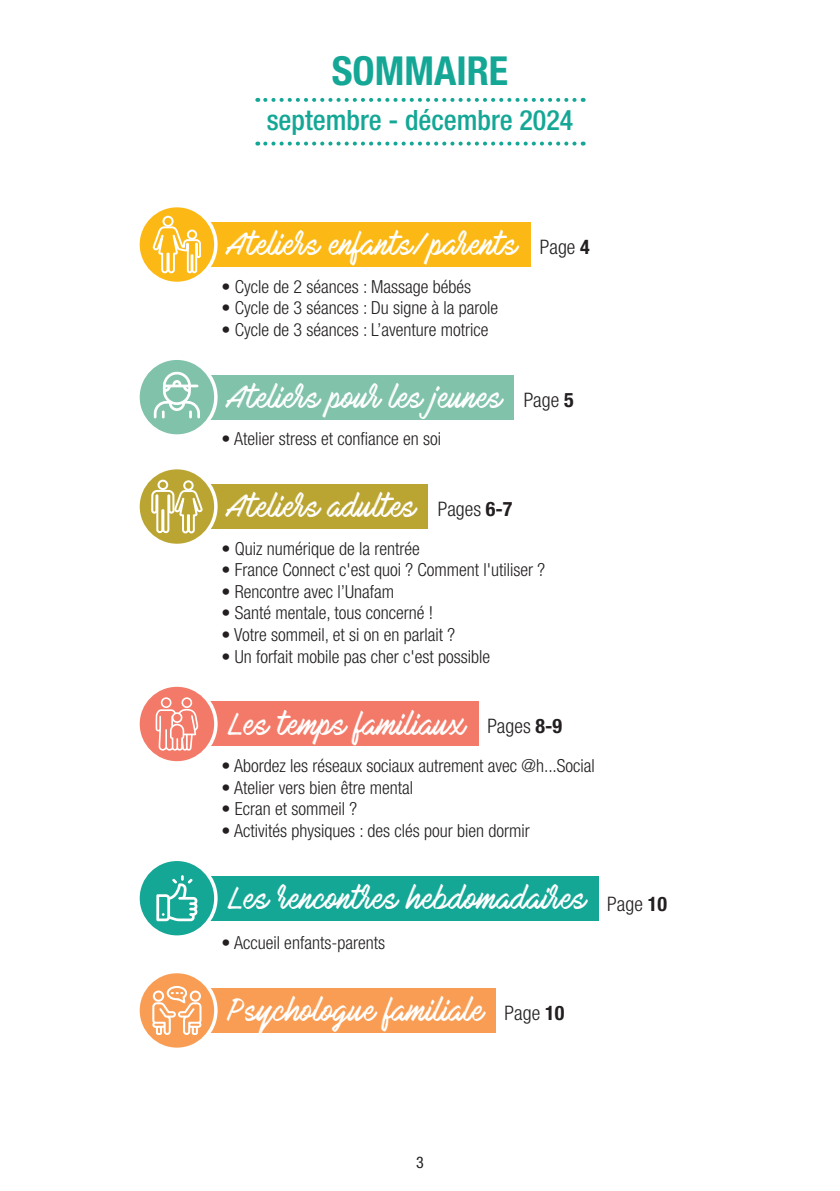
<style>
.page{position:relative;width:840px;height:1191px;background:#fff}
.page>*{position:absolute;margin:0;border:0;box-sizing:border-box;transform-origin:0 0}
.t1{font:700 condensed 40px "Helvetica Neue LT Pro";color:#15a796}
.t2{font:28px "Mark My Words";letter-spacing:.02em;color:#fff}
.t3{font:500 condensed 28px "Helvetica Neue LT Pro";color:#15a796}
.t4{font:300 condensed 18px "Helvetica Neue LT Pro";color:#231f20}
.t5{font:condensed 16px "Helvetica Neue LT Pro";color:#231f20}
.s1{font-family:"Helvetica Neue LT Pro";font-weight:300;font-stretch:condensed;font-size:20px;color:#231f20}
.s2{font-family:"Helvetica Neue LT Pro";font-weight:700;font-stretch:condensed;font-size:20px;color:#231f20}
</style>
<div class="page">
<div style="left:172px;top:222px;width:358px;height:45px;background:#fcb814"></div>
<svg style="left:138px;top:206px;width:78px;height:77px;fill:#fcb814"></svg>
<svg style="left:153px;top:218px;width:49px;height:56px"></svg>
<div style="left:187px;top:229px;width:10px;height:11px;border:2px solid #fff;border-radius:50%"></div>
<div style="left:162px;top:216px;width:11px;height:11px;border:2px solid #fff;border-radius:50%"></div>
<div style="left:136px;top:204px;width:81px;height:81px;border:3px solid #fff;border-radius:50%"></div>
<div style="left:172px;top:375px;width:342px;height:44px;background:#80c2aa"></div>
<svg style="left:138px;top:358px;width:78px;height:78px;fill:#80c2aa"></svg>
<svg style="left:154px;top:370px;width:46px;height:48px"></svg>
<div style="left:136px;top:356px;width:81px;height:82px;border:3px solid #fff;border-radius:50%"></div>
<div style="left:172px;top:484px;width:256px;height:45px;background:#bba532"></div>
<svg style="left:138px;top:467px;width:78px;height:78px;fill:#bba532"></svg>
<div style="left:183px;top:480px;width:10px;height:11px;border:2px solid #fff;border-radius:50%"></div>
<svg style="left:150px;top:481px;width:53px;height:53px"></svg>
<div style="left:157px;top:479px;width:11px;height:11px;border:2px solid #fff;border-radius:50%"></div>
<div style="left:136px;top:466px;width:81px;height:81px;border:3px solid #fff;border-radius:50%"></div>
<div style="left:172px;top:701px;width:306px;height:45px;background:#f37a68"></div>
<svg style="left:138px;top:685px;width:78px;height:78px;fill:#f37a68"></svg>
<svg style="left:155px;top:697px;width:43px;height:54px"></svg>
<div style="left:136px;top:683px;width:81px;height:81px;border:3px solid #fff;border-radius:50%"></div>
<div style="left:172px;top:875px;width:426px;height:45px;background:#15a796"></div>
<svg style="left:138px;top:859px;width:78px;height:78px;fill:#15a796"></svg>
<svg style="left:156px;top:875px;width:42px;height:46px"></svg>
<div style="left:136px;top:857px;width:81px;height:82px;border:3px solid #fff;border-radius:50%"></div>
<div style="left:172px;top:988px;width:323px;height:44px;background:#f89d53"></div>
<svg style="left:138px;top:971px;width:78px;height:78px;fill:#f89d53"></svg>
<svg style="left:152px;top:986px;width:50px;height:49px"></svg>
<div style="left:136px;top:969px;width:81px;height:82px;border:3px solid #fff;border-radius:50%"></div>
<svg style="left:265px;top:98px;width:318px;height:4px"></svg>
<svg style="left:265px;top:142px;width:318px;height:4px"></svg>
<h1 class="t1" style="left:331px;top:47px;width:178px">SOMMAIRE</h1>
<h2 class="t3" style="left:266px;top:104px;width:308px">septembre - décembre 2024</h2>
<h2 class="t2" style="left:228px;top:229px;width:363px">Ateliers enfants/parents <span class="s1">Page</span> <span class="s2">4</span></h2>
<p class="t4" style="left:221px;top:276px;width:251px">• Cycle de 2 séances : Massage bébés</p>
<p class="t4" style="left:221px;top:297px;width:278px">• Cycle de 3 séances : Du signe à la parole</p>
<p class="t4" style="left:221px;top:319px;width:268px">• Cycle de 3 séances : L’aventure motrice</p>
<h2 class="t2" style="left:228px;top:381px;width:347px">Ateliers pour les jeunes <span class="s1">Page</span> <span class="s2">5</span></h2>
<p class="t4" style="left:221px;top:428px;width:221px">• Atelier stress et confiance en soi</p>
<h2 class="t2" style="left:228px;top:491px;width:286px">Ateliers adultes <span class="s1">Pages</span> <span class="s2">6-7</span></h2>
<p class="t4" style="left:221px;top:538px;width:200px">• Quiz numérique de la rentrée</p>
<p class="t4" style="left:221px;top:559px;width:325px">• France Connect c'est quoi ? Comment l'utiliser ?</p>
<p class="t4" style="left:221px;top:581px;width:174px">• Rencontre avec l’Unafam</p>
<p class="t4" style="left:221px;top:603px;width:213px">• Santé mentale, tous concerné !</p>
<p class="t4" style="left:221px;top:624px;width:235px">• Votre sommeil, et si on en parlait ?</p>
<p class="t4" style="left:221px;top:646px;width:270px">• Un forfait mobile pas cher c'est possible</p>
<h2 class="t2" style="left:228px;top:708px;width:336px">Les temps familiaux <span class="s1">Pages</span> <span class="s2">8-9</span></h2>
<p class="t4" style="left:221px;top:755px;width:375px">• Abordez les réseaux sociaux autrement avec @h...Social</p>
<p class="t4" style="left:221px;top:777px;width:193px">• Atelier vers bien être mental</p>
<p class="t4" style="left:221px;top:798px;width:137px">• Ecran et sommeil ?</p>
<p class="t4" style="left:221px;top:820px;width:310px">• Activités physiques : des clés pour bien dormir</p>
<h2 class="t2" style="left:228px;top:882px;width:440px">Les rencontres hebdomadaires <span class="s1">Page</span> <span class="s2">10</span></h2>
<p class="t4" style="left:221px;top:932px;width:165px">• Accueil enfants-parents</p>
<h2 class="t2" style="left:228px;top:995px;width:338px">Psychologue familiale <span class="s1">Page</span> <span class="s2">10</span></h2>
<p class="t5" style="left:416px;top:1153px;width:9px">3</p>
</div>
